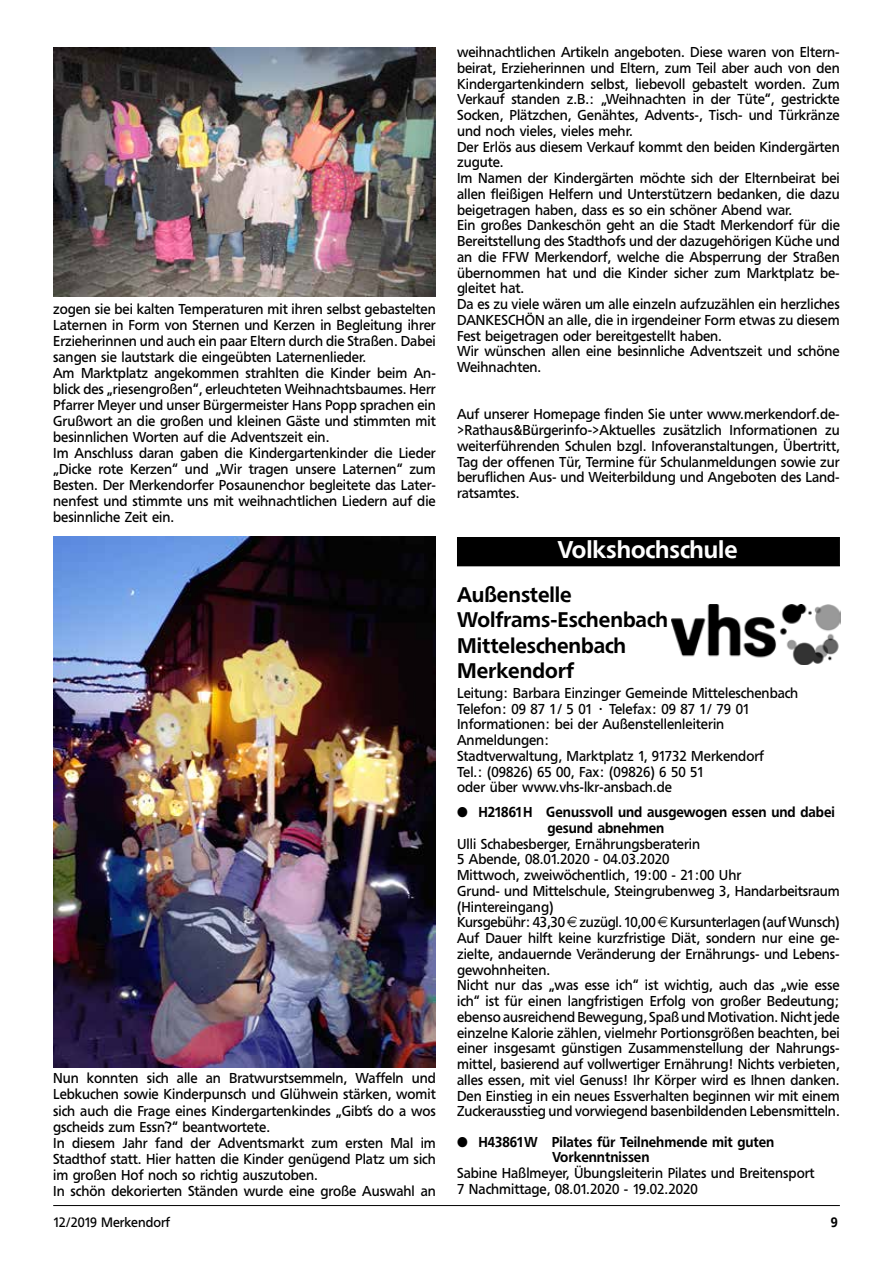
<style>
.page{position:relative;width:893px;height:1263px;background:#fff}
.page>*{position:absolute;margin:0;border:0;box-sizing:border-box;transform-origin:0 0}
.t1{font:500 24px "Freeborn SB";color:#fff}
.t2{font:500 21px/25.2px "Freeborn SB";color:#000}
.t3{font:14.25px/15.8px "Freeborn SB";color:#000;scale:.95 1}
.t4{font:500 14.25px/15.8px "Freeborn SB";color:#000;scale:.95 1}
.t5{font:13.5px "Freeborn SB";color:#000;scale:.95 1}
.t6{font:500 13.5px "Freeborn SB";color:#000;scale:.95 1}
.s1{font-family:"Euro Sans EF One"}
</style>
<div class="page">
<hr style="left:53px;top:1205px;width:787px;height:1px;background:#000">
<img style="left:53px;top:536px;width:383px;height:531px">
<img style="left:53px;top:48px;width:383px;height:249px">
<img style="left:671px;top:604px;width:169px;height:60px">
<div style="left:457px;top:537px;width:382px;height:29px;background:#000"></div>
<p class="t3" style="left:53px;top:301px;width:404px">zogen sie bei kalten Temperaturen mit ihren selbst gebastelten Laternen in Form von Sternen und Kerzen in Begleitung ihrer Erzieherinnen und auch ein paar Eltern durch die Straßen. Dabei sangen sie lautstark die eingeübten Laternenlieder.<br>Am Marktplatz angekommen strahlten die Kinder beim An&shy;blick des „riesengroßen“, erleuchteten Weihnachtsbaumes. Herr Pfarrer Meyer und unser Bürgermeister Hans Popp sprachen ein Grußwort an die großen und kleinen Gäste und stimmten mit besinnlichen Worten auf die Adventszeit ein.<br>Im Anschluss daran gaben die Kindergartenkinder die Lieder „Dicke rote Kerzen“ und „Wir tragen unsere Laternen“ zum Besten. Der Merkendorfer Posaunenchor begleitete das Later&shy;nenfest und stimmte uns mit weihnachtlichen Liedern auf die besinnliche Zeit ein.</p>
<p class="t3" style="left:53px;top:1070px;width:404px">Nun konnten sich alle an Bratwurstsemmeln, Waffeln und Lebkuchen sowie Kinderpunsch und Glühwein stärken, womit sich auch die Frage eines Kindergartenkindes „Gibt´s do a wos gscheids zum Essn´?“ beantwortete.<br>In diesem Jahr fand der Adventsmarkt zum ersten Mal im Stadthof statt. Hier hatten die Kinder genügend Platz um sich im großen Hof noch so richtig auszutoben.<br>In schön dekorierten Ständen wurde eine große Auswahl an</p>
<p class="t3" style="left:457px;top:44px;width:404px">weihnachtlichen Artikeln angeboten. Diese waren von Eltern&shy;beirat, Erzieherinnen und Eltern, zum Teil aber auch von den Kindergartenkindern selbst, liebevoll gebastelt worden. Zum Verkauf standen z.B.: „Weihnachten in der Tüte“, gestrickte Socken, Plätzchen, Genähtes, Advents-, Tisch- und Türkränze und noch vieles, vieles mehr.<br>Der Erlös aus diesem Verkauf kommt den beiden Kindergärten zugute.<br>Im Namen der Kindergärten möchte sich der Elternbeirat bei allen fleißigen Helfern und Unterstützern bedanken, die dazu beigetragen haben, dass es so ein schöner Abend war.<br>Ein großes Dankeschön geht an die Stadt Merkendorf für die Bereitstellung des Stadthofs und der dazugehörigen Küche und an die FFW Merkendorf, welche die Absperrung der Straßen übernommen hat und die Kinder sicher zum Marktplatz be&shy;gleitet hat.<br>Da es zu viele wären um alle einzeln aufzuzählen ein herzliches DANKESCHÖN an alle, die in irgendeiner Form etwas zu diesem Fest beigetragen oder bereitgestellt haben.<br>Wir wünschen allen eine besinnliche Adventszeit und schöne Weihnachten.</p>
<p class="t3" style="left:457px;top:407px;width:404px;text-align:justify">Auf unserer Homepage finden Sie unter www.merkendorf.de-&gt;Rathaus&amp;Bürgerinfo-&gt;Aktuelles zusätzlich Informationen zu weiterführenden Schulen bzgl. Infoveranstaltungen, Übertritt, Tag der offenen Tür, Termine für Schulanmeldungen sowie zur beruflichen Aus- und Weiterbildung und Angeboten des Land&shy;ratsamtes.</p>
<h1 class="t1" style="left:557px;top:536px;width:182px">Volkshochschule</h1>
<h2 class="t2" style="left:457px;top:582px;width:212px">Außenstelle<br>Wolframs-Eschenbach<br>Mitteleschenbach<br>Merkendorf</h2>
<p class="t3" style="left:457px;top:685px;width:361px">Leitung: Barbara Einzinger Gemeinde Mitteleschenbach Telefon: 09 87 1/ 5 01 · Telefax: 09 87 1/ 79 01<br>Informationen: bei der Außenstellenleiterin Anmeldungen:<br>Stadtverwaltung, Marktplatz 1, 91732 Merkendorf<br>Tel.: (09826) 65 00, Fax: (09826) 6 50 51<br>oder über www.vhs-lkr-ansbach.de</p>
<p class="t4" style="left:547px;top:804px;width:304px;text-indent:-90px">● H21861H Genussvoll und ausgewogen essen und dabei gesund abnehmen</p>
<p class="t3" style="left:457px;top:836px;width:404px">Ulli Schabesberger, Ernährungsberaterin<br>5 Abende, 08.01.2020 - 04.03.2020<br>Mittwoch, zweiwöchentlich, 19:00 - 21:00 Uhr<br>Grund- und Mittelschule, Steingrubenweg 3, Handarbeitsraum (Hintereingang)<br>Kursgebühr: 43,30 <span class="s1">0</span> zuzügl. 10,00 <span class="s1">0</span> Kursunterlagen (auf Wunsch)<br>Auf Dauer hilft keine kurzfristige Diät, sondern nur eine ge&shy;zielte, andauernde Veränderung der Ernährungs- und Lebens&shy;gewohnheiten.<br>Nicht nur das „was esse ich“ ist wichtig, auch das „wie esse ich“ ist für einen langfristigen Erfolg von großer Bedeutung; ebenso ausreichend Bewegung, Spaß und Motivation. Nicht jede einzelne Kalorie zählen, vielmehr Portionsgrößen beachten, bei einer insgesamt günstigen Zusammenstellung der Nahrungs&shy;mittel, basierend auf vollwertiger Ernährung! Nichts verbieten, alles essen, mit viel Genuss! Ihr Körper wird es Ihnen danken.<br>Den Einstieg in ein neues Essverhalten beginnen wir mit einem Zuckerausstieg und vorwiegend basenbildenden Lebensmitteln.</p>
<p class="t4" style="left:552px;top:1133px;width:236px;text-indent:-95px">● H43861W Pilates für Teilnehmende mit guten<br>Vorkenntnissen</p>
<p class="t3" style="left:457px;top:1165px;width:378px">Sabine Haßlmeyer, Übungsleiterin Pilates und Breitensport<br>7 Nachmittage, 08.01.2020 - 19.02.2020</p>
<p class="t5" style="left:53px;top:1215px;width:125px">12/2019 Merkendorf</p>
<p class="t6" style="left:831px;top:1215px;width:9px">9</p>
</div>
